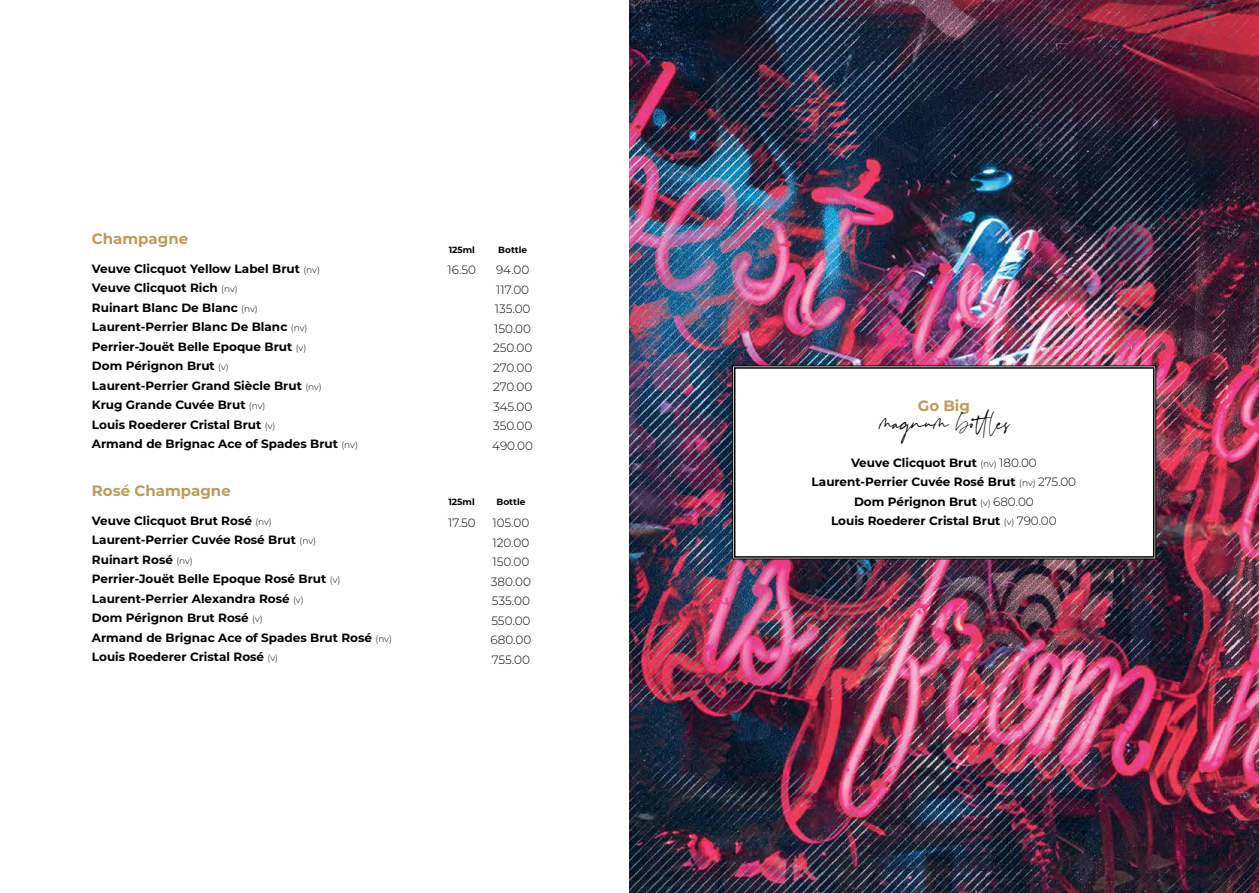
<style>
.page{position:relative;width:1259px;height:893px;background:#fff}
.page>*{position:absolute;margin:0;border:0;box-sizing:border-box;transform-origin:0 0}
.t1{font:27px "Sansino";color:#000}
.t2{font:700 15px "Montserrat";color:#c09a57}
.t3{font:700 12px/19.5px "Montserrat";color:#000}
.t4{font:300 12px/19.5px "Montserrat";color:#000;text-align:center}
.t5{font:700 9px "Montserrat";color:#000}
.s1{font-weight:300;font-size:9px}
.s2{font-weight:300}
</style>
<div class="page">
<img style="left:629px;top:0;width:630px;height:893px">
<svg style="left:732px;top:365px;width:424px;height:194px"></svg>
<div style="left:734px;top:367px;width:420px;height:191px;border:2px solid #000"></div>
<p class="t2" style="left:92px;top:227px;width:98px">Champagne</p>
<p class="t3" style="left:92px;top:258px;width:267px">Veuve Clicquot Yellow Label Brut <span class="s1">(nv)<br></span>Veuve Clicquot Rich <span class="s1">(nv)<br></span>Ruinart Blanc De Blanc <span class="s1">(nv)<br></span>Laurent-Perrier Blanc De Blanc <span class="s1">(nv)<br></span>Perrier-Jouët Belle Epoque Brut <span class="s1">(v)<br></span>Dom Pérignon Brut <span class="s1">(v)<br></span>Laurent-Perrier Grand Siècle Brut <span class="s1">(nv)<br></span>Krug Grande Cuvée Brut <span class="s1">(nv)<br></span>Louis Roederer Cristal Brut <span class="s1">(v)<br></span>Armand de Brignac Ace of Spades Brut <span class="s1">(nv)</span></p>
<p class="t2" style="left:92px;top:480px;width:140px">Rosé Champagne</p>
<p class="t5" style="left:449px;top:243px;width:28px">125ml</p>
<p class="t5" style="left:498px;top:243px;width:30px">Bottle</p>
<p class="t4" style="left:447px;top:260px;width:30px">16.50</p>
<p class="t4" style="left:492px;top:260px;width:42px">94.00<br>117.00<br>135.00<br>150.00<br>250.00<br>270.00<br>270.00<br>345.00<br>350.00<br>490.00</p>
<p class="t5" style="left:448px;top:495px;width:28px">125ml</p>
<p class="t5" style="left:496px;top:495px;width:30px">Bottle</p>
<p class="t3" style="left:92px;top:510px;width:301px">Veuve Clicquot Brut Rosé <span class="s1">(nv)<br></span>Laurent-Perrier Cuvée Rosé Brut <span class="s1">(nv)<br></span>Ruinart Rosé <span class="s1">(nv)<br></span>Perrier-Jouët Belle Epoque Rosé Brut <span class="s1">(v)<br></span>Laurent-Perrier Alexandra Rosé <span class="s1">(v)<br></span>Dom Pérignon Brut Rosé <span class="s1">(v)<br></span>Armand de Brignac Ace of Spades Brut Rosé <span class="s1">(nv)<br></span>Louis Roederer Cristal Rosé <span class="s1">(v)</span></p>
<p class="t4" style="left:448px;top:513px;width:29px">17.50</p>
<p class="t4" style="left:490px;top:513px;width:42px;text-align:left">105.00<br>120.00<br>150.00<br>380.00<br>535.00<br>550.00<br>680.00<br>755.00</p>
<p class="t2" style="left:917px;top:395px;width:54px">Go Big</p>
<h1 class="t1" style="left:880px;top:409px;width:131px">magnum bottles</h1>
<p class="t3" style="left:811px;top:452px;width:266px;text-align:center">Veuve Clicquot Brut <span class="s1">(nv)</span> <span class="s2">180.00<br></span>Laurent-Perrier Cuvée Rosé Brut <span class="s1">(nv)</span> <span class="s2">275.00<br></span>Dom Pérignon Brut <span class="s1">(v)</span> <span class="s2">680.00<br></span>Louis Roederer Cristal Brut <span class="s1">(v)</span> <span class="s2">790.00</span></p>
</div>
